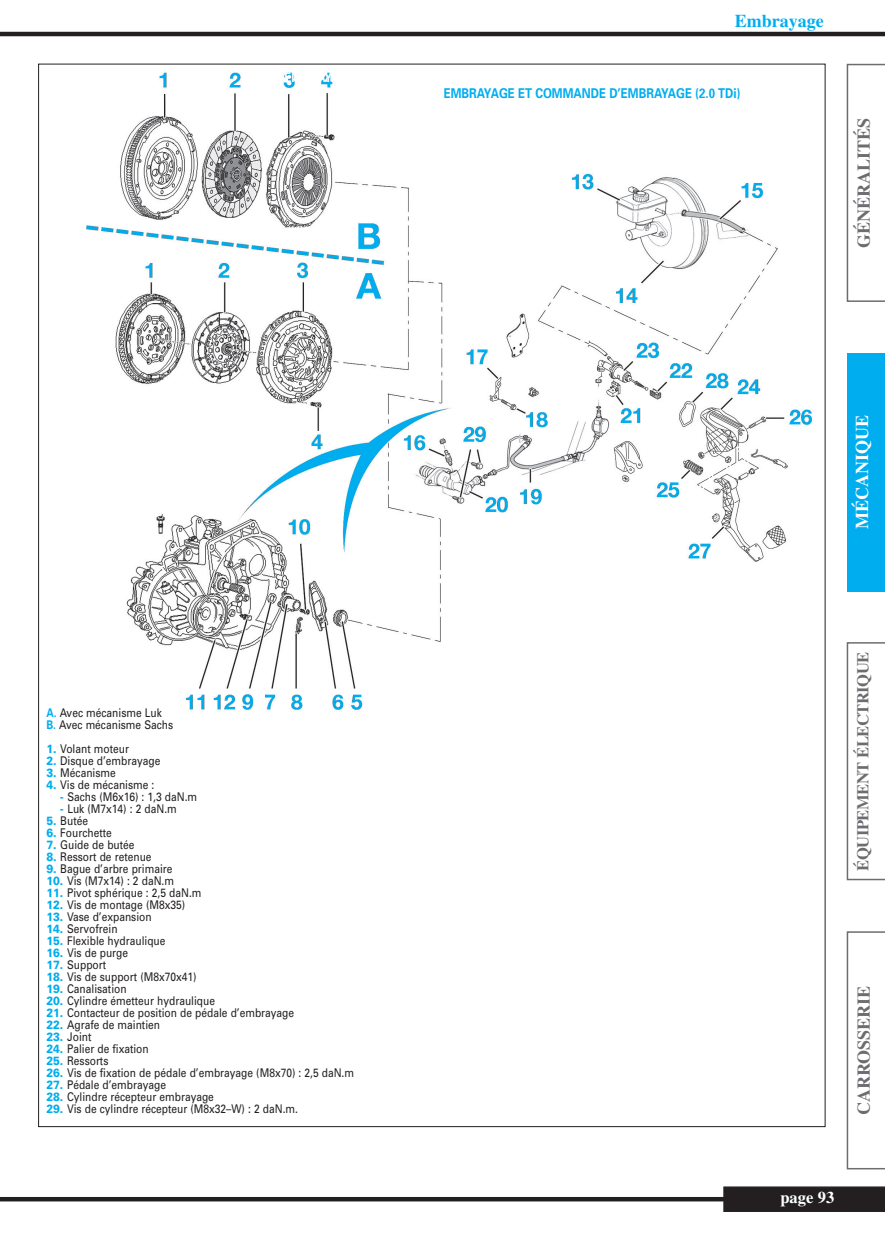
<style>
.page{position:relative;width:885px;height:1246px;background:#fff}
.page>*{position:absolute;margin:0;border:0;box-sizing:border-box;transform-origin:0 0}
.t1{font:700 18px "Times";color:#6c6d70}
.t2{font:700 18px "Times";color:#fff}
.t3{font:700 18px "Times";color:#00aeef}
.t4{font:700 16.5px "Times";letter-spacing:-.025em;color:#6c6d70}
.t5{font:700 16.5px "Times";color:#fff}
.t6{font:700 13.5px "Univers";color:#00aeef;scale:.85 1}
.t7{font:12px/12px "Univers";color:#231f20;scale:.85 1}
.s1{font-weight:700;color:#00aeef}
.s2{font-weight:900;color:#00aeef}
</style>
<div class="page">
<svg style="left:846px;top:64px;width:38px;height:238px"></svg>
<div style="left:846px;top:353px;width:38px;height:238px;background:#00aeef"></div>
<svg style="left:846px;top:642px;width:38px;height:238px"></svg>
<svg style="left:846px;top:931px;width:38px;height:238px"></svg>
<hr style="left:0;top:1197px;width:727px;height:4px;background:#231f20">
<div style="left:723px;top:1186px;width:161px;height:26px;background:#231f20"></div>
<hr style="left:0;top:32px;width:884px;height:4px;background:#231f20">
<img style="left:86px;top:72px;width:726px;height:638px">
<p class="t7" style="left:46px;top:708px;width:151px"><span class="s1">A.</span> Avec mécanisme Luk<br><span class="s1">B.</span> Avec mécanisme Sachs</p>
<p class="t7" style="left:46px;top:744px;width:99px"><span class="s2">1.</span> Volant moteur</p>
<p class="t7" style="left:46px;top:756px;width:136px"><span class="s2">2.</span> Disque d’embrayage</p>
<p class="t7" style="left:46px;top:768px;width:83px"><span class="s2">3.</span> Mécanisme</p>
<p class="t7" style="left:46px;top:780px;width:129px"><span class="s2">4.</span> Vis de mécanisme :</p>
<p class="t7" style="left:60px;top:792px;width:163px"><span class="s2">-</span> Sachs (M6x16) : 1,3 daN.m</p>
<p class="t7" style="left:60px;top:804px;width:139px"><span class="s2">-</span> Luk (M7x14) : 2 daN.m</p>
<p class="t7" style="left:46px;top:816px;width:51px"><span class="s2">5.</span> Butée</p>
<p class="t7" style="left:46px;top:828px;width:79px"><span class="s2">6.</span> Fourchette</p>
<p class="t7" style="left:46px;top:840px;width:105px"><span class="s2">7.</span> Guide de butée</p>
<p class="t7" style="left:46px;top:852px;width:125px"><span class="s2">8.</span> Ressort de retenue</p>
<p class="t7" style="left:46px;top:864px;width:150px"><span class="s2">9.</span> Bague d’arbre primaire</p>
<p class="t7" style="left:46px;top:876px;width:152px"><span class="s2">10.</span> Vis (M7x14) : 2 daN.m</p>
<p class="t7" style="left:46px;top:888px;width:184px"><span class="s2">11.</span> Pivot sphérique : 2,5 daN.m</p>
<p class="t7" style="left:46px;top:900px;width:165px"><span class="s2">12.</span> Vis de montage (M8x35)</p>
<p class="t7" style="left:46px;top:912px;width:125px"><span class="s2">13.</span> Vase d’expansion</p>
<p class="t7" style="left:46px;top:924px;width:85px"><span class="s2">14.</span> Servofrein</p>
<p class="t7" style="left:46px;top:936px;width:142px"><span class="s2">15.</span> Flexible hydraulique</p>
<p class="t7" style="left:46px;top:948px;width:98px"><span class="s2">16.</span> Vis de purge</p>
<p class="t7" style="left:46px;top:960px;width:72px"><span class="s2">17.</span> Support</p>
<p class="t7" style="left:46px;top:972px;width:178px"><span class="s2">18.</span> Vis de support (M8x70x41)</p>
<p class="t7" style="left:46px;top:984px;width:96px"><span class="s2">19.</span> Canalisation</p>
<p class="t7" style="left:46px;top:996px;width:200px"><span class="s2">20.</span> Cylindre émetteur hydraulique</p>
<p class="t7" style="left:46px;top:1008px;width:293px"><span class="s2">21.</span> Contacteur de position de pédale d’embrayage</p>
<p class="t7" style="left:46px;top:1020px;width:135px"><span class="s2">22.</span> Agrafe de maintien</p>
<p class="t7" style="left:46px;top:1032px;width:55px"><span class="s2">23.</span> Joint</p>
<p class="t7" style="left:46px;top:1044px;width:122px"><span class="s2">24.</span> Palier de fixation</p>
<p class="t7" style="left:46px;top:1056px;width:75px"><span class="s2">25.</span> Ressorts</p>
<p class="t7" style="left:46px;top:1068px;width:363px"><span class="s2">26.</span> Vis de fixation de pédale d’embrayage (M8x70) : 2,5 daN.m</p>
<p class="t7" style="left:46px;top:1080px;width:142px"><span class="s2">27.</span> Pédale d’embrayage</p>
<p class="t7" style="left:46px;top:1092px;width:199px"><span class="s2">28.</span> Cylindre récepteur embrayage</p>
<p class="t7" style="left:46px;top:1104px;width:297px"><span class="s2">29.</span> Vis de cylindre récepteur (M8x32–W) : 2 daN.m.</p>
<h1 class="t3" style="left:734px;top:15px;width:90px">Embrayage</h1>
<p class="t6" style="left:443px;top:88px;width:350px">EMBRAYAGE ET COMMANDE D’EMBRAYAGE (2.0 TDi)</p>
<h1 class="t1" style="left:857px;top:248px;width:132px;rotate:-90deg">GÉNÉRALITÉS</h1>
<h1 class="t2" style="left:856px;top:529px;width:115px;rotate:-90deg">MÉCANIQUE</h1>
<h2 class="t4" style="left:857px;top:870px;width:220px;rotate:-90deg">ÉQUIPEMENT ÉLECTRIQUE</h2>
<h1 class="t1" style="left:857px;top:1115px;width:131px;rotate:-90deg">CARROSSERIE</h1>
<h2 class="t5" style="left:780px;top:1192px;width:56px">page 93</h2>
</div>
